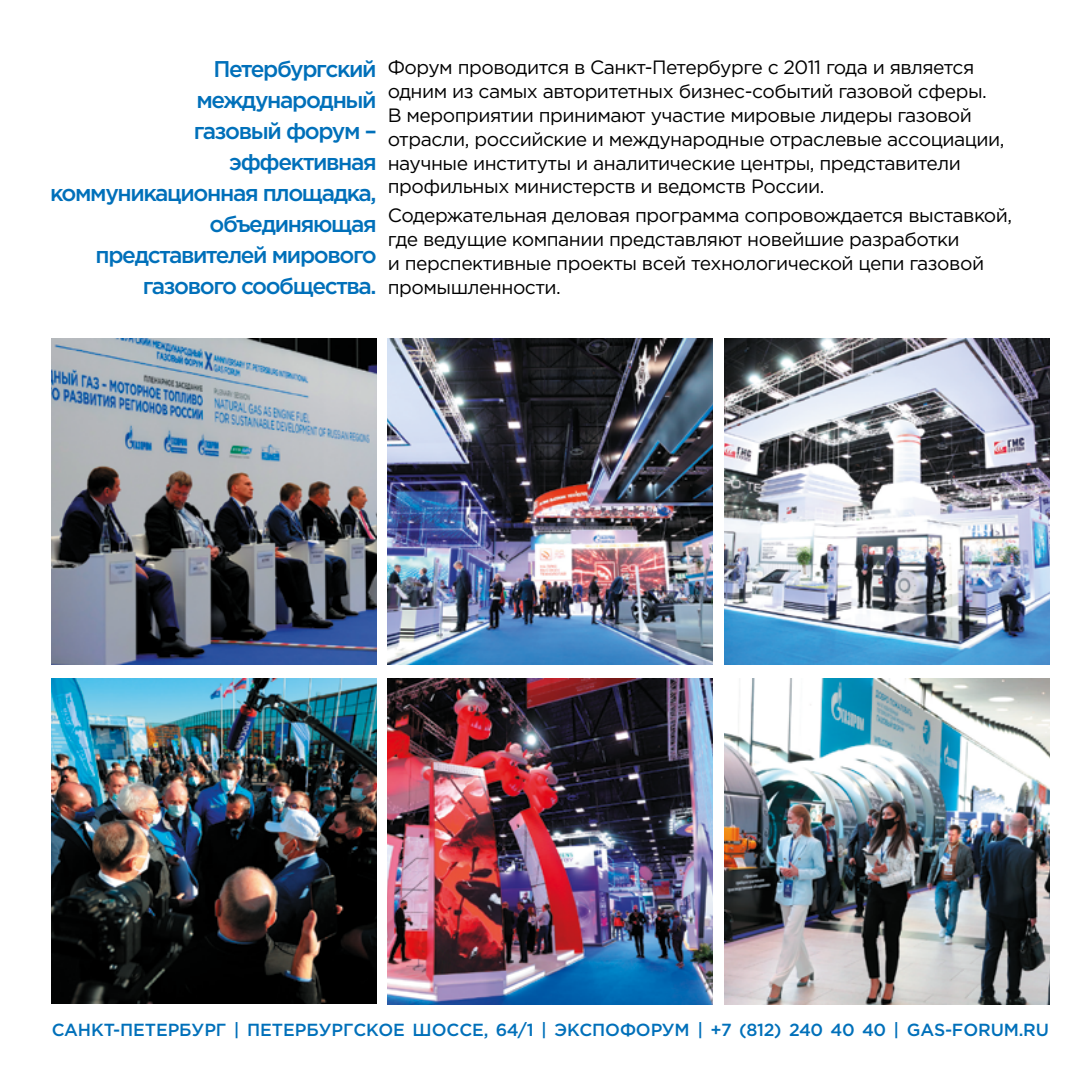
<style>
.page{position:relative;width:1092px;height:1092px;background:#fff}
.page>*{position:absolute;margin:0;border:0;box-sizing:border-box;transform-origin:0 0}
.t1{font:500 22.75px/31.2px "Gotham Pro";letter-spacing:-.06em;color:#0070ba;text-align:right}
.t2{font:19.25px/24px "Gotham Pro";letter-spacing:-.025em;color:#000}
.t3{font:500 17.5px "Gotham Pro";letter-spacing:-.005em;color:#0070ba}
</style>
<div class="page">
<img style="left:387px;top:339px;width:325px;height:325px">
<img style="left:387px;top:678px;width:325px;height:326px">
<img style="left:724px;top:678px;width:325px;height:326px">
<img style="left:51px;top:339px;width:325px;height:325px">
<img style="left:724px;top:339px;width:325px;height:325px">
<img style="left:51px;top:678px;width:325px;height:325px">
<p class="t1" style="left:50px;top:52px;width:328px">Петербургский международный<br>газовый форум – эффективная коммуникационная площадка, объединяющая представителей мирового газового сообщества.</p>
<p class="t2" style="left:387px;top:55px;width:618px">Форум проводится в Санкт-Петербурге с 2011 года и является одним из самых авторитетных бизнес-событий газовой сферы.<br>В мероприятии принимают участие мировые лидеры газовой отрасли, российские и международные отраслевые ассоциации, научные институты и аналитические центры, представители профильных министерств и ведомств России.</p>
<p class="t2" style="left:387px;top:203px;width:626px">Содержательная деловая программа сопровождается выставкой, где ведущие компании представляют новейшие разработки<br>и перспективные проекты всей технологической цепи газовой промышленности.</p>
<p class="t3" style="left:52px;top:1019px;width:998px">САНКТ-ПЕТЕРБУРГ | ПЕТЕРБУРГСКОЕ ШОССЕ, 64/1 | ЭКСПОФОРУМ | +7 (812) 240 40 40 | GAS-FORUM.RU</p>
</div>
